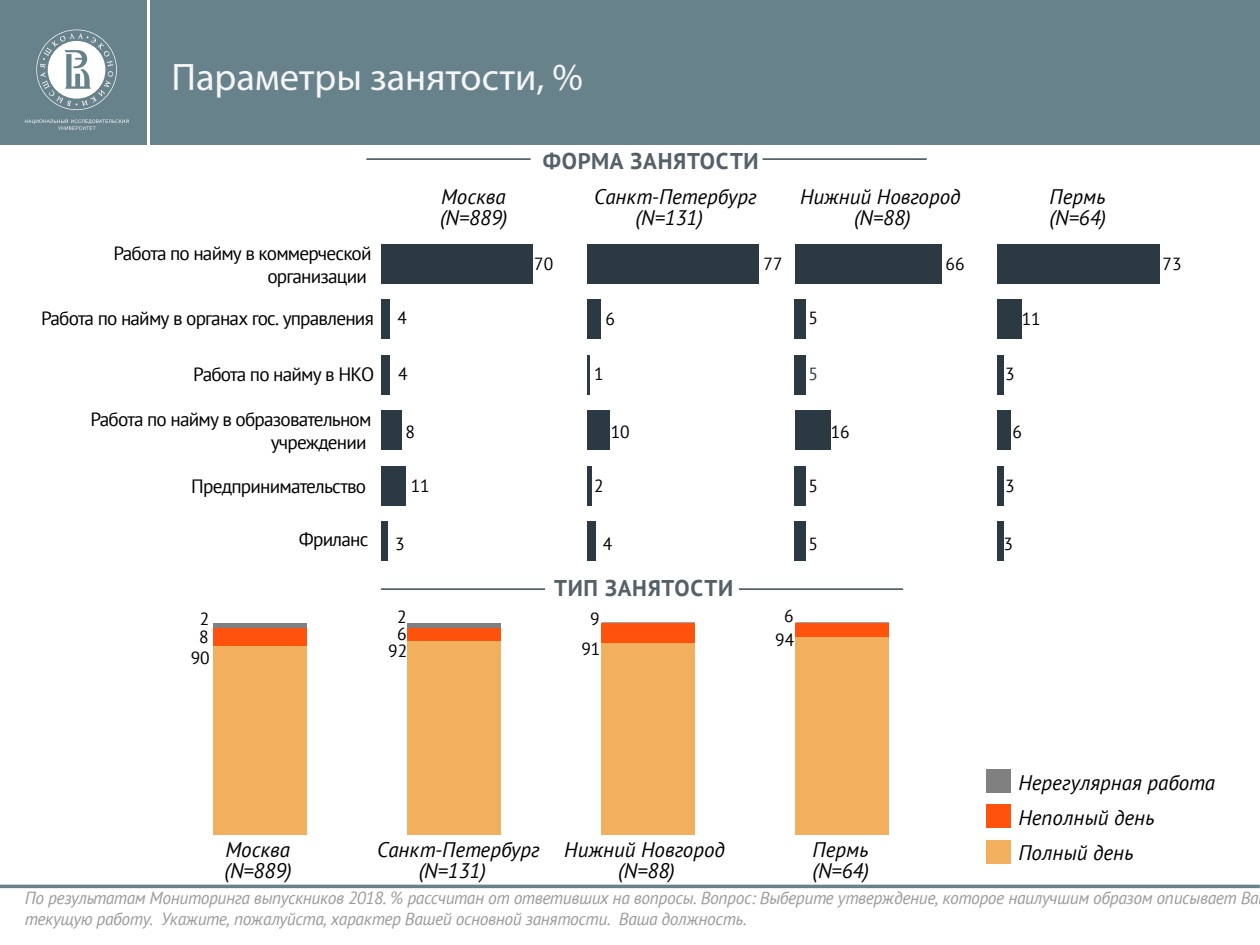
<style>
.page{position:relative;width:1260px;height:945px;background:#fff}
.page>*{position:absolute;margin:0;border:0;box-sizing:border-box;transform-origin:0 0}
.t1{font:38.5px "Myriad Pro";color:#f5f5f5}
.t2{font:700 22.75px "PT Sans";letter-spacing:.03em;color:#556168}
.t3{font:italic 21px/21px "PT Sans";color:#000}
.t4{font:19.25px/23.1px "PT Sans";letter-spacing:-.04em;color:#000;text-align:right}
.t5{font:italic 17.5px/21px "PT Sans";letter-spacing:-.02em;color:#9c9b9b}
.t6{font:17.5px "PT Sans";color:#000}
.t7{font:17.5px "PT Sans";color:#2b3a42}
</style>
<div class="page">
<div style="left:151px;top:0;width:1109px;height:144px;background:#68828c"></div>
<div style="left:0;top:0;width:147px;height:144px;background:#68828c"></div>
<svg style="left:36px;top:29px;width:81px;height:81px"></svg>
<div style="left:37px;top:30px;width:79px;height:79px;background:#68828c;border-radius:50%"></div>
<svg style="left:25px;top:119px;width:104px;height:11px"></svg>
<svg style="left:40px;top:33px;width:73px;height:73px"></svg>
<hr style="left:0;top:885px;width:1260px;height:3px;background:#68828c">
<hr style="left:366px;top:158px;width:165px;height:2px;background:#556168">
<hr style="left:763px;top:158px;width:164px;height:2px;background:#556168">
<hr style="left:381px;top:588px;width:164px;height:2px;background:#556168">
<hr style="left:739px;top:588px;width:164px;height:2px;background:#556168">
<div style="left:381px;top:244px;width:151px;height:40px;background:#2b3a42"></div>
<div style="left:381px;top:299px;width:9px;height:40px;background:#2b3a42"></div>
<div style="left:381px;top:355px;width:9px;height:40px;background:#2b3a42"></div>
<div style="left:381px;top:410px;width:20px;height:40px;background:#2b3a42"></div>
<div style="left:381px;top:466px;width:25px;height:40px;background:#2b3a42"></div>
<div style="left:381px;top:521px;width:7px;height:40px;background:#2b3a42"></div>
<div style="left:587px;top:244px;width:172px;height:40px;background:#2b3a42"></div>
<div style="left:587px;top:299px;width:14px;height:40px;background:#2b3a42"></div>
<hr style="left:587px;top:355px;width:3px;height:40px;background:#2b3a42">
<div style="left:587px;top:410px;width:23px;height:40px;background:#2b3a42"></div>
<div style="left:587px;top:466px;width:5px;height:40px;background:#2b3a42"></div>
<div style="left:587px;top:521px;width:9px;height:40px;background:#2b3a42"></div>
<div style="left:795px;top:244px;width:147px;height:40px;background:#2b3a42"></div>
<div style="left:795px;top:299px;width:11px;height:40px;background:#2b3a42"></div>
<div style="left:795px;top:355px;width:11px;height:40px;background:#2b3a42"></div>
<div style="left:795px;top:410px;width:36px;height:40px;background:#2b3a42"></div>
<div style="left:795px;top:466px;width:11px;height:40px;background:#2b3a42"></div>
<div style="left:795px;top:521px;width:11px;height:40px;background:#2b3a42"></div>
<div style="left:997px;top:244px;width:163px;height:40px;background:#2b3a42"></div>
<div style="left:997px;top:299px;width:25px;height:40px;background:#2b3a42"></div>
<div style="left:997px;top:355px;width:7px;height:40px;background:#2b3a42"></div>
<div style="left:997px;top:410px;width:14px;height:40px;background:#2b3a42"></div>
<div style="left:997px;top:466px;width:7px;height:40px;background:#2b3a42"></div>
<div style="left:997px;top:521px;width:7px;height:40px;background:#2b3a42"></div>
<div style="left:987px;top:770px;width:24px;height:23px;background:#808080"></div>
<div style="left:213px;top:623px;width:93px;height:5px;background:#808080"></div>
<div style="left:407px;top:623px;width:94px;height:5px;background:#808080"></div>
<div style="left:987px;top:805px;width:24px;height:23px;background:#ff530d"></div>
<div style="left:213px;top:628px;width:93px;height:18px;background:#ff530d"></div>
<div style="left:407px;top:628px;width:94px;height:14px;background:#ff530d"></div>
<div style="left:602px;top:623px;width:93px;height:21px;background:#ff530d"></div>
<div style="left:796px;top:623px;width:93px;height:14px;background:#ff530d"></div>
<div style="left:987px;top:840px;width:24px;height:23px;background:#f2b05e"></div>
<div style="left:213px;top:646px;width:93px;height:189px;background:#f2b05e"></div>
<div style="left:407px;top:641px;width:94px;height:194px;background:#f2b05e"></div>
<div style="left:602px;top:644px;width:93px;height:191px;background:#f2b05e"></div>
<div style="left:796px;top:637px;width:93px;height:198px;background:#f2b05e"></div>
<h1 class="t1" style="left:172px;top:53px;width:413px">Параметры занятости, %</h1>
<p class="t4" style="left:113px;top:241px;width:260px">Работа по найму в коммерческой организации</p>
<p class="t4" style="left:41px;top:307px;width:334px">Работа по найму в органах гос. управления</p>
<p class="t4" style="left:193px;top:362px;width:183px">Работа по найму в НКО</p>
<p class="t4" style="left:90px;top:407px;width:283px">Работа по найму в образовательном учреждении</p>
<p class="t4" style="left:191px;top:474px;width:176px">Предпринимательство</p>
<p class="t4" style="left:299px;top:527px;width:71px">Фриланс</p>
<h2 class="t2" style="left:543px;top:146px;width:217px">ФОРМА ЗАНЯТОСТИ</h2>
<p class="t3" style="left:440px;top:185px;width:69px">Москва (N=889)</p>
<p class="t3" style="left:594px;top:185px;width:164px;text-align:center">Санкт-Петербург (N=131)</p>
<p class="t3" style="left:800px;top:185px;width:162px;text-align:center">Нижний Новгород (N=88)</p>
<p class="t3" style="left:1050px;top:185px;width:58px">Пермь (N=64)</p>
<p class="t6" style="left:534px;top:252px;width:21px">70</p>
<p class="t6" style="left:764px;top:252px;width:21px">77</p>
<p class="t6" style="left:946px;top:252px;width:21px">66</p>
<p class="t6" style="left:1163px;top:252px;width:21px">73</p>
<p class="t6" style="left:398px;top:307px;width:11px">4</p>
<p class="t6" style="left:808px;top:307px;width:11px">5</p>
<p class="t6" style="left:605px;top:307px;width:11px">6</p>
<p class="t6" style="left:1022px;top:307px;width:21px">11</p>
<p class="t6" style="left:398px;top:363px;width:11px">4</p>
<p class="t6" style="left:594px;top:363px;width:11px">1</p>
<p class="t7" style="left:808px;top:363px;width:11px">5</p>
<p class="t6" style="left:1005px;top:363px;width:11px">3</p>
<p class="t6" style="left:406px;top:420px;width:11px">8</p>
<p class="t6" style="left:611px;top:420px;width:21px">10</p>
<p class="t6" style="left:831px;top:420px;width:21px">16</p>
<p class="t6" style="left:1013px;top:420px;width:11px">6</p>
<p class="t6" style="left:411px;top:475px;width:21px">11</p>
<p class="t6" style="left:594px;top:474px;width:11px">2</p>
<p class="t6" style="left:808px;top:474px;width:11px">5</p>
<p class="t6" style="left:1005px;top:474px;width:11px">3</p>
<p class="t6" style="left:395px;top:533px;width:11px">3</p>
<p class="t6" style="left:603px;top:533px;width:11px">4</p>
<p class="t6" style="left:808px;top:533px;width:11px">5</p>
<p class="t6" style="left:1003px;top:533px;width:11px">3</p>
<h2 class="t2" style="left:554px;top:573px;width:181px">ТИП ЗАНЯТОСТИ</h2>
<p class="t6" style="left:200px;top:608px;width:11px">2</p>
<p class="t6" style="left:590px;top:608px;width:11px">9</p>
<p class="t6" style="left:784px;top:605px;width:11px">6</p>
<p class="t6" style="left:388px;top:640px;width:21px">92</p>
<p class="t6" style="left:397px;top:606px;width:11px">2</p>
<p class="t6" style="left:397px;top:623px;width:11px">6</p>
<p class="t6" style="left:199px;top:625px;width:11px">8</p>
<p class="t6" style="left:775px;top:629px;width:21px">94</p>
<p class="t6" style="left:581px;top:637px;width:21px">91</p>
<p class="t6" style="left:191px;top:646px;width:21px">90</p>
<p class="t3" style="left:224px;top:839px;width:69px">Москва (N=889)</p>
<p class="t3" style="left:377px;top:839px;width:164px;text-align:center">Санкт-Петербург (N=131)</p>
<p class="t3" style="left:564px;top:839px;width:162px;text-align:center">Нижний Новгород (N=88)</p>
<p class="t3" style="left:1018px;top:765px;width:198px;line-height:35px">Нерегулярная работа<br>Неполный день</p>
<p class="t3" style="left:813px;top:839px;width:58px">Пермь</p>
<p class="t3" style="left:1018px;top:842px;width:117px">Полный день</p>
<p class="t3" style="left:813px;top:860px;width:58px">(N=64)</p>
<p class="t5" style="left:25px;top:888px;width:1235px">По результатам Мониторинга выпускников 2018. % рассчитан от ответивших на вопросы. Вопрос: Выберите утверждение, которое наилучшим образом описывает Ва текущую работу. Укажите, пожалуйста, характер Вашей основной занятости. Ваша должность.</p>
</div>
